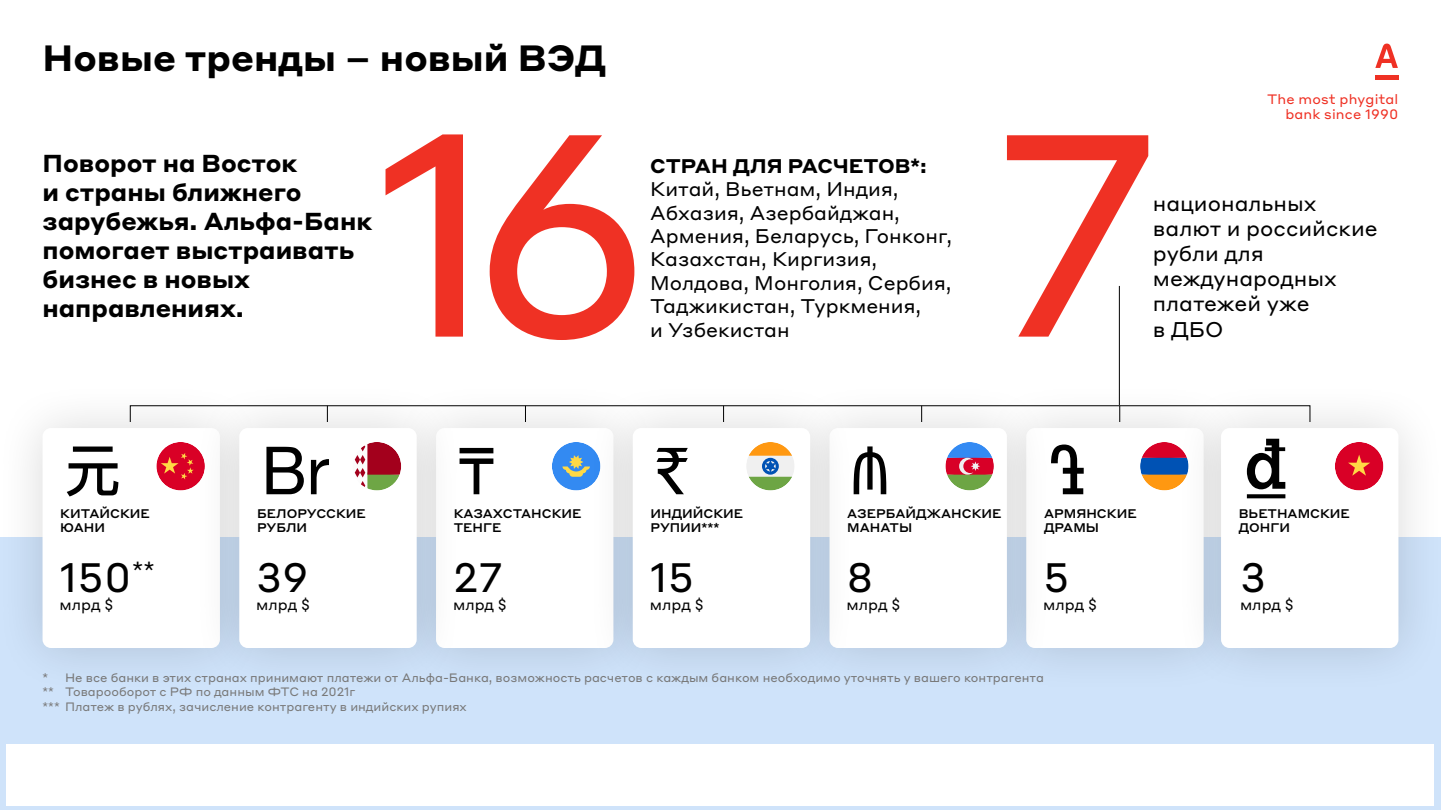
<style>
.page{position:relative;width:1441px;height:810px;background:#fff}
.page>*{position:absolute;margin:0;border:0;box-sizing:border-box;transform-origin:0 0}
.t1{font:283.65px "Styrene ALC";color:#ef3124}
.t2{font:75.45px "Rockwell";color:#000}
.t3{font:66.45px "Helvetica Neue";color:#000}
.t4{font:66.45px "Rockwell";color:#000}
.t5{font:500 57px "Ping Fang HK";color:#000}
.t6{font:40.5px "Styrene ALC";color:#000}
.t7{font:700 36px "Styrene ALC";color:#000}
.t8{font:700 24.15px/29.1px "Styrene ALC";color:#000}
.t9{font:21px/25.2px "Styrene ALC";color:#000}
.t10{font:19.5px/23.4px "Styrene ALC";color:#000}
.t11{font:700 19.5px "Styrene ALC";color:#000}
.t12{font:15px "Styrene ALC";color:#000}
.t13{font:13.5px/15px "Styrene ALC";letter-spacing:.01em;color:#ef3124;text-align:right}
.t14{font:500 12.3px/14.9px "Styrene ALC";color:#000}
.t15{font:12px/14.4px "Styrene ALC";color:#797979}
</style>
<div class="page">
<div style="left:0;top:538px;width:1440px;height:272px;background:#cfe3fa"></div>
<div style="left:0;top:381px;width:267px;height:314px;background:#000;opacity:.15"></div>
<div style="left:43px;top:428px;width:177px;height:220px;background:#fff;border-radius:9px"></div>
<div style="left:156px;top:442px;width:49px;height:48px;background:#d90026;border-radius:50%"></div>
<svg style="left:161px;top:453px;width:30px;height:27px"></svg>
<div style="left:978px;top:381px;width:272px;height:314px;background:#000;opacity:.15"></div>
<div style="left:1026px;top:428px;width:177px;height:220px;background:#fff;border-radius:9px"></div>
<svg style="left:1140px;top:442px;width:32px;height:48px"></svg>
<div style="left:1172px;top:381px;width:268px;height:314px;background:#000;opacity:.15"></div>
<div style="left:1220px;top:428px;width:178px;height:220px;background:#fff;border-radius:9px"></div>
<div style="left:1334px;top:442px;width:49px;height:48px;background:#d90026;border-radius:50%"></div>
<svg style="left:1348px;top:455px;width:21px;height:21px"></svg>
<div style="left:388px;top:381px;width:273px;height:314px;background:#000;opacity:.15"></div>
<div style="left:436px;top:428px;width:177px;height:220px;background:#fff;border-radius:9px"></div>
<div style="left:552px;top:442px;width:48px;height:48px;background:#338af2;border-radius:50%"></div>
<svg style="left:562px;top:455px;width:23px;height:22px"></svg>
<div style="left:781px;top:381px;width:273px;height:314px;background:#000;opacity:.15"></div>
<div style="left:829px;top:428px;width:177px;height:220px;background:#fff;border-radius:9px"></div>
<svg style="left:945px;top:442px;width:48px;height:48px"></svg>
<div style="left:191px;top:381px;width:273px;height:314px;background:#000;opacity:.15"></div>
<div style="left:239px;top:428px;width:177px;height:220px;background:#fff;border-radius:9px"></div>
<svg style="left:355px;top:442px;width:46px;height:48px"></svg>
<div style="left:585px;top:381px;width:272px;height:314px;background:#000;opacity:.15"></div>
<div style="left:632px;top:428px;width:178px;height:220px;background:#fff;border-radius:9px"></div>
<div style="left:746px;top:442px;width:48px;height:48px;background:#f0f0f0;border-radius:50%"></div>
<svg style="left:748px;top:442px;width:44px;height:48px"></svg>
<svg style="left:327px;top:406px;width:1px;height:16px"></svg>
<svg style="left:525px;top:406px;width:1px;height:16px"></svg>
<svg style="left:723px;top:406px;width:1px;height:16px"></svg>
<svg style="left:921px;top:406px;width:1px;height:16px"></svg>
<hr style="left:1118px;top:286px;width:1px;height:119px;background:#000">
<svg style="left:1119px;top:406px;width:1px;height:16px"></svg>
<div style="left:1374px;top:75px;width:24px;height:5px;background:#ef3124"></div>
<svg style="left:1375px;top:44px;width:22px;height:24px"></svg>
<div style="left:7px;top:745px;width:1426px;height:61px;background:#fff"></div>
<h3 class="t7" style="left:43px;top:27px;width:565px">Новые тренды – новый ВЭД</h3>
<p class="t13" style="left:1266px;top:90px;width:133px">The most phygital bank since 1990</p>
<h3 class="t8" style="left:43px;top:146px;width:331px">Поворот на Восток<br>и страны ближнего зарубежья. Альфа-Банк помогает выстраивать бизнес в новых направлениях.</h3>
<h1 class="t1" style="left:371px;top:-4px;width:794px">16 7</h1>
<h3 class="t11" style="left:650px;top:149px;width:278px">СТРАН ДЛЯ РАСЧЕТОВ*:</h3>
<h3 class="t10" style="left:650px;top:176px;width:303px">Китай, Вьетнам, Индия,<br>Абхазия, Азербайджан,<br>Армения, Беларусь, Гонконг,<br>Казахстан, Киргизия,<br>Молдова, Монголия, Сербия,<br>Таджикистан, Туркмения,<br>и Узбекистан</h3>
<h3 class="t9" style="left:1152px;top:189px;width:226px">национальных валют и российские рубли для международных платежей уже<br>в ДБО</h3>
<h3 class="t5" style="left:65px;top:435px;width:58px">元</h3>
<p class="t14" style="left:60px;top:505px;width:91px">КИТАЙСКИЕ<br>ЮАНИ</p>
<h3 class="t6" style="left:60px;top:544px;width:97px">150<sup>**</sup></h3>
<p class="t12" style="left:60px;top:592px;width:55px">млрд $</p>
<h3 class="t3" style="left:261px;top:423px;width:69px">Br</h3>
<p class="t14" style="left:257px;top:505px;width:110px">БЕЛОРУССКИЕ<br>РУБЛИ</p>
<h3 class="t6" style="left:256px;top:544px;width:54px">39</h3>
<p class="t12" style="left:256px;top:592px;width:55px">млрд $</p>
<h3 class="t3" style="left:458px;top:423px;width:38px">₸</h3>
<p class="t14" style="left:454px;top:505px;width:129px">КАЗАХСТАНСКИЕ<br>ТЕНГЕ</p>
<h3 class="t6" style="left:453px;top:544px;width:52px">27</h3>
<p class="t12" style="left:453px;top:592px;width:55px">млрд $</p>
<h3 class="t3" style="left:654px;top:423px;width:36px">₹</h3>
<p class="t14" style="left:650px;top:505px;width:94px">ИНДИЙСКИЕ<br>РУПИИ***</p>
<h3 class="t6" style="left:649px;top:544px;width:46px">15</h3>
<p class="t12" style="left:649px;top:592px;width:55px">млрд $</p>
<h3 class="t3" style="left:851px;top:423px;width:38px">₼</h3>
<p class="t14" style="left:847px;top:505px;width:156px">АЗЕРБАЙДЖАНСКИЕ<br>МАНАТЫ</p>
<h3 class="t6" style="left:846px;top:544px;width:29px">8</h3>
<p class="t12" style="left:846px;top:592px;width:55px">млрд $</p>
<h3 class="t4" style="left:1048px;top:429px;width:41px">֏</h3>
<p class="t14" style="left:1043px;top:505px;width:94px">АРМЯНСКИЕ<br>ДРАМЫ</p>
<h3 class="t6" style="left:1043px;top:544px;width:28px">5</h3>
<p class="t12" style="left:1043px;top:592px;width:55px">млрд $</p>
<h2 class="t2" style="left:1242px;top:420px;width:46px">₫</h2>
<p class="t14" style="left:1238px;top:505px;width:113px">ВЬЕТНАМСКИЕ<br>ДОНГИ</p>
<h3 class="t6" style="left:1239px;top:544px;width:28px">3</h3>
<p class="t12" style="left:1239px;top:592px;width:55px">млрд $</p>
<p class="t15" style="left:43px;top:669px;width:1002px">* Не все банки в этих странах принимают платежи от Альфа-Банка, возможность расчетов с каждым банком необходимо уточнять у вашего контрагента ** Товарооборот с РФ по данным ФТС на 2021г<br>*** Платеж в рублях, зачисление контрагенту в индийских рупиях</p>
</div>
